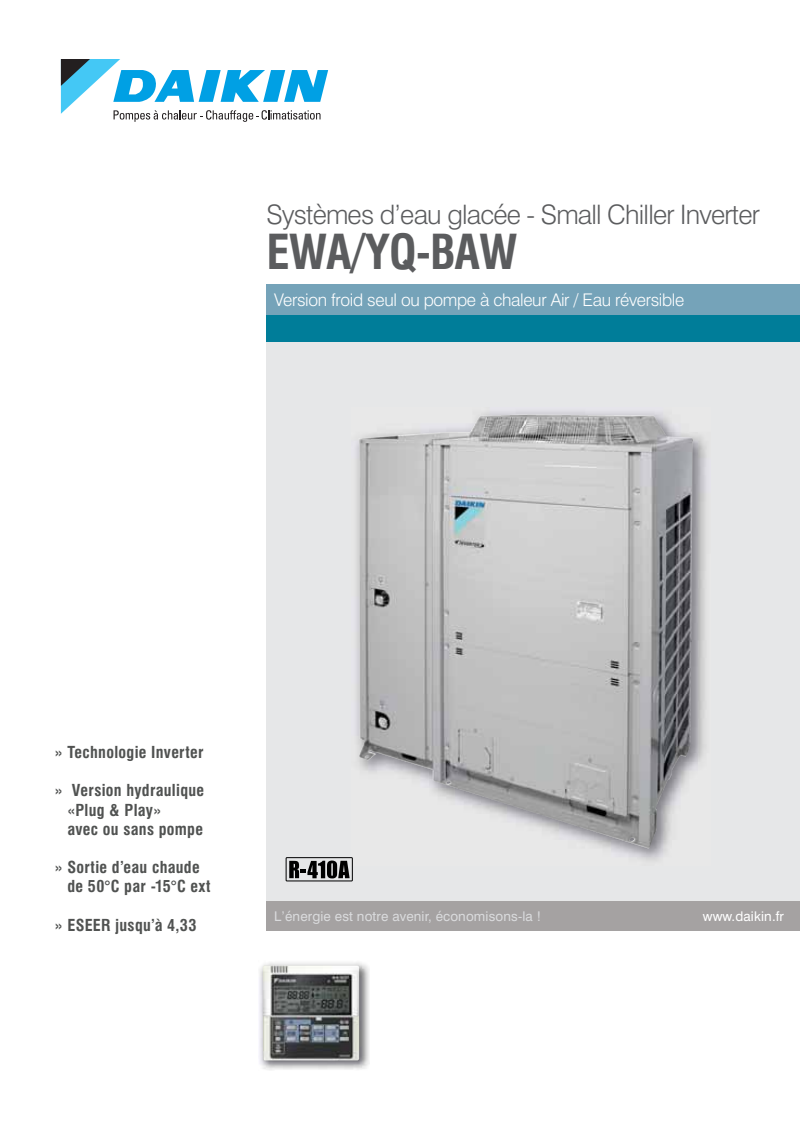
<style>
.page{position:relative;width:800px;height:1132px;background:#fff}
.page>*{position:absolute;margin:0;border:0;box-sizing:border-box;transform-origin:0 0}
.t1{font:700 condensed 46.95px "Swiss 721 BT";letter-spacing:-.02em;color:#5b5c5e}
.t2{font:300 26.85px "Swiss 721 BT";letter-spacing:-.03em;color:#5b5c5e}
.t3{font:300 17.4px "Swiss 721 BT";letter-spacing:-.02em;color:#fff}
.t4{font:700 condensed 16.05px/19.4px "Swiss 721 BT";letter-spacing:.02em;color:#505251}
.t5{font:13.35px "Swiss 721 BT";letter-spacing:.01em;color:#dadbdd}
.t6{font:13.35px "Swiss 721 BT";letter-spacing:.01em;color:#fff}
</style>
<div class="page">
<svg style="left:61px;top:60px;width:267px;height:62px"></svg>
<div style="left:266px;top:900px;width:533px;height:30px;background:#a5a2a2"></div>
<div style="left:266px;top:341px;width:533px;height:559px;background:#e6e7e8"></div>
<img style="left:352px;top:411px;width:355px;height:454px">
<img style="left:358px;top:414px;width:334px;height:434px">
<div style="left:266px;top:284px;width:533px;height:30px;background:#75a3b9"></div>
<div style="left:266px;top:314px;width:533px;height:27px;background:#007d99"></div>
<div style="left:285px;top:857px;width:67px;height:24px;border:1px solid #000"></div>
<svg style="left:289px;top:860px;width:60px;height:18px"></svg>
<img style="left:259px;top:962px;width:110px;height:108px">
<img style="left:263px;top:965px;width:96px;height:95px;border-radius:2px">
<h2 class="t2" style="left:266px;top:205px;width:494px">Systèmes d’eau glacée - Small Chiller Inverter</h2>
<h1 class="t1" style="left:266px;top:234px;width:252px">EWA/YQ-BAW</h1>
<p class="t3" style="left:274px;top:294px;width:411px">Version froid seul ou pompe à chaleur Air / Eau réversible</p>
<p class="t4" style="left:55px;top:743px;width:150px">» Technologie Inverter</p>
<p class="t4" style="left:67px;top:781px;width:138px;text-indent:-12px">» Version hydraulique «Plug &amp; Play»<br>avec ou sans pompe</p>
<p class="t4" style="left:67px;top:858px;width:145px;text-indent:-12px">» Sortie d’eau chaude de 50°C par -15°C ext</p>
<p class="t4" style="left:55px;top:916px;width:143px">» ESEER jusqu’à 4,33</p>
<p class="t5" style="left:274px;top:910px;width:268px">L’énergie est notre avenir, économisons-la !</p>
<p class="t6" style="left:702px;top:910px;width:83px">www.daikin.fr</p>
</div>
